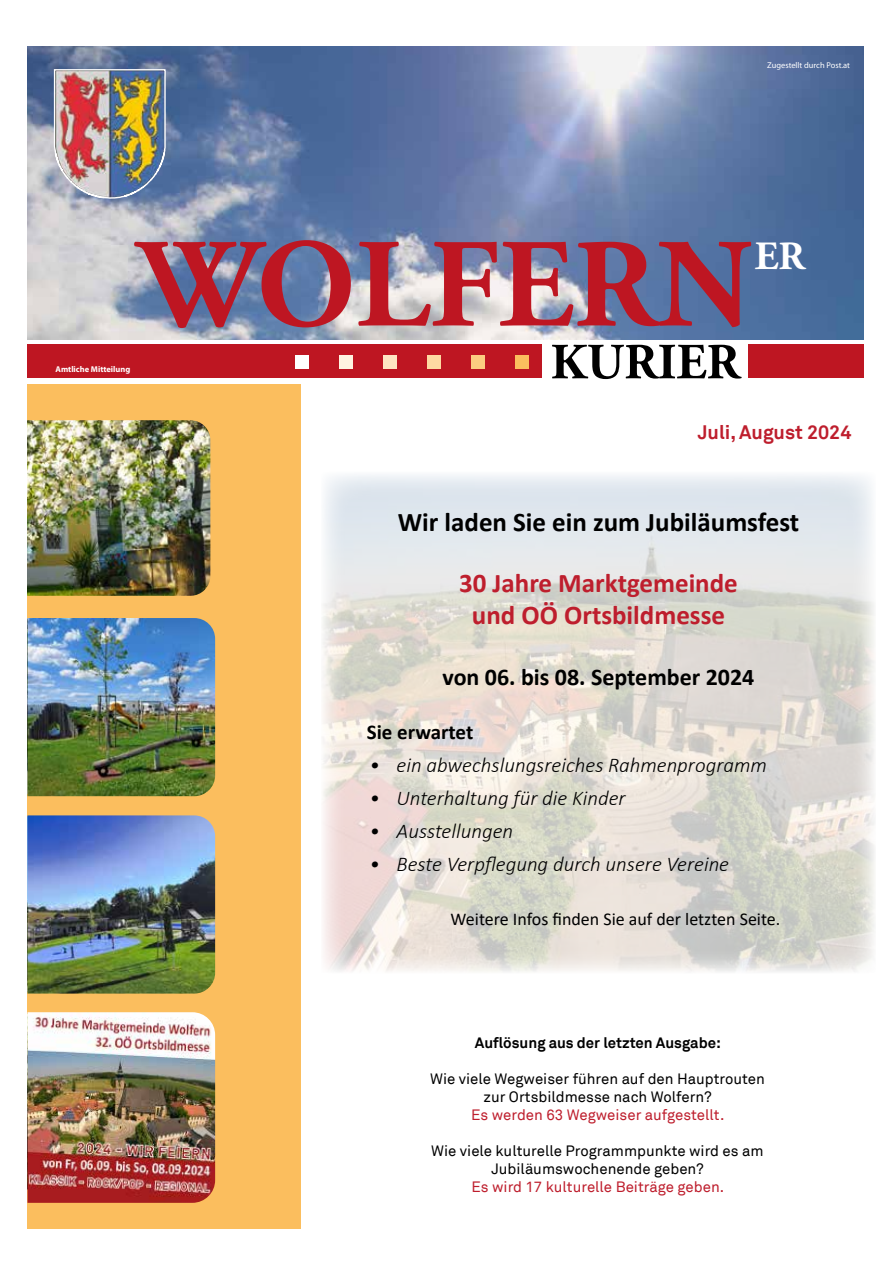
<style>
.page{position:relative;width:893px;height:1263px;background:#fff}
.page>*{position:absolute;margin:0;border:0;box-sizing:border-box;transform-origin:0 0}
.t1{font:700 126.15px "Adobe Garamond";color:#be1622}
.t2{font:700 50.55px "Adobe Garamond";color:#000}
.t3{font:700 40.05px "Adobe Garamond";color:#fff}
.t4{font:700 27px/32.4px "Calibri";color:#be1e2d;text-align:center}
.t5{font:700 27px "Calibri";color:#000}
.t6{font:700 24px "Calibri";color:#000}
.t7{font:italic 300 21px "Calibri";color:#000}
.t8{font:700 21px "Calibri";color:#000}
.t9{font:700 19.5px "Akkurat";color:#be1e2d}
.t10{font:18px "Calibri";color:#000}
.t11{font:15px/18px "Akkurat";color:#000;text-align:center}
.t12{font:15px "Akkurat";color:#be1e2d}
.t13{font:700 15px "Akkurat";color:#000}
.t14{font:8.4px "Myriad Pro";color:#fff}
.t15{font:700 8.4px "Myriad Pro";color:#fff}
</style>
<div class="page">
<img style="left:27px;top:47px;width:837px;height:338px">
<div style="left:27px;top:345px;width:515px;height:33px;background:#be1622"></div>
<div style="left:748px;top:345px;width:116px;height:33px;background:#be1622"></div>
<div style="left:296px;top:356px;width:13px;height:13px;background:#fff"></div>
<div style="left:340px;top:356px;width:13px;height:13px;background:#fff3e1"></div>
<div style="left:384px;top:356px;width:13px;height:13px;background:#fee6c3"></div>
<div style="left:428px;top:356px;width:13px;height:13px;background:#fed9a2"></div>
<div style="left:472px;top:356px;width:13px;height:13px;background:#fccc81"></div>
<div style="left:516px;top:356px;width:13px;height:13px;background:#fbbe5e"></div>
<div style="left:27px;top:385px;width:274px;height:844px;background:#fbbe5e"></div>
<img style="left:27px;top:420px;width:184px;height:176px">
<img style="left:53px;top:68px;width:113px;height:131px">
<img style="left:27px;top:1012px;width:188px;height:191px">
<img style="left:27px;top:618px;width:188px;height:178px">
<img style="left:27px;top:815px;width:188px;height:178px">
<img style="left:322px;top:475px;width:553px;height:497px">
<p class="t14" style="left:767px;top:60px;width:84px">Zugestellt durch Post.at</p>
<h1 class="t1" style="left:138px;top:217px;width:615px">WOLFERN</h1>
<h3 class="t3" style="left:755px;top:234px;width:52px">ER</h3>
<p class="t15" style="left:56px;top:364px;width:76px">Amtliche Mitteilung</p>
<h2 class="t2" style="left:551px;top:335px;width:191px">KURIER</h2>
<h3 class="t9" style="left:698px;top:420px;width:155px">Juli, August 2024</h3>
<h3 class="t5" style="left:398px;top:502px;width:403px">Wir laden Sie ein zum Jubiläumsfest</h3>
<h3 class="t4" style="left:459px;top:566px;width:280px">30 Jahre Marktgemeinde und OÖ Ortsbildmesse</h3>
<h3 class="t6" style="left:443px;top:660px;width:313px">von 06. bis 08. September 2024</h3>
<h3 class="t8" style="left:367px;top:717px;width:108px">Sie erwartet</h3>
<h3 class="t7" style="left:370px;top:752px;width:399px">• ein abwechslungsreiches Rahmenprogramm</h3>
<h3 class="t7" style="left:370px;top:785px;width:258px">• Unterhaltung für die Kinder</h3>
<h3 class="t7" style="left:370px;top:818px;width:145px">• Ausstellungen</h3>
<h3 class="t7" style="left:370px;top:851px;width:361px">• Beste Verpflegung durch unsere Vereine</h3>
<p class="t10" style="left:451px;top:907px;width:331px">Weitere Infos finden Sie auf der letzten Seite.</p>
<p class="t13" style="left:475px;top:1033px;width:247px">Auflösung aus der letzten Ausgabe:</p>
<p class="t11" style="left:430px;top:1070px;width:336px">Wie viele Wegweiser führen auf den Hauptrouten zur Ortsbildmesse nach Wolfern?</p>
<p class="t12" style="left:471px;top:1105px;width:255px">Es werden 63 Wegweiser aufgestellt.</p>
<p class="t11" style="left:431px;top:1142px;width:334px">Wie viele kulturelle Programmpunkte wird es am<br>Jubiläumswochenende geben?</p>
<p class="t12" style="left:471px;top:1177px;width:254px">Es wird 17 kulturelle Beiträge geben.</p>
</div>
